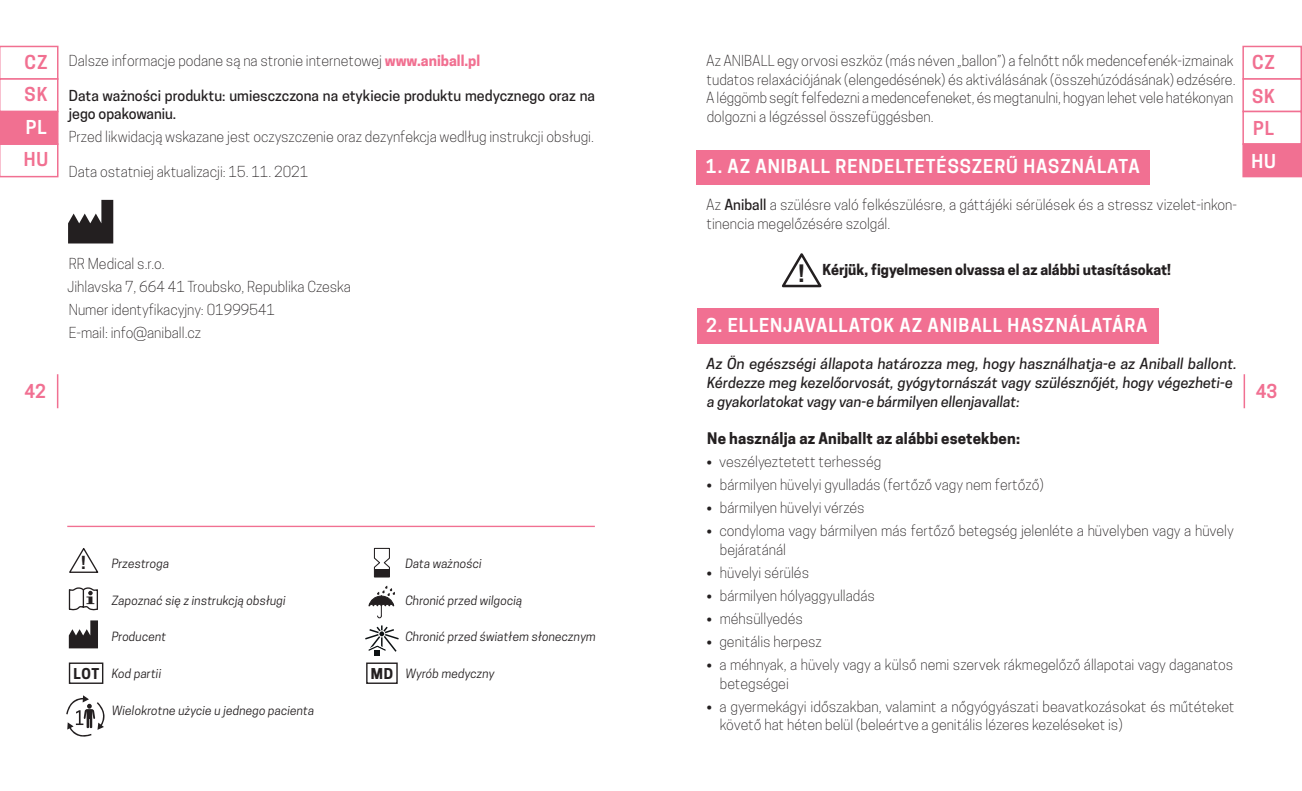
<style>
.page{position:relative;width:1302px;height:791px;background:#fff}
.page>*{position:absolute;margin:0;border:0;box-sizing:border-box;transform-origin:0 0}
.t1{font:700 24.45px "Arial";color:#231f20}
.t2{font:700 18.3px "Arial";color:#231f20}
.t3{font:600 18px "Cooper Hewitt";letter-spacing:.05em;color:#fff}
.t4{font:600 18px/32.5px "Cooper Hewitt";letter-spacing:.05em;color:#f17091}
.t5{font:600 18px "Cooper Hewitt";color:#f17092}
.t6{font:700 15px "Cooper Hewitt";letter-spacing:.01em;color:#231f20}
.t7{font:300 14.25px/18.8px "Cooper Hewitt";color:#231f20}
.t8{font:italic 500 14.25px/18.8px "Cooper Hewitt";color:#231f20}
.t9{font:500 14.25px/18.8px "Cooper Hewitt";color:#231f20}
.t10{font:700 14.25px "Cooper Hewitt";color:#231f20}
.t11{font:700 14.1px "Cooper Hewitt";color:#231f20}
.t12{font:italic 12px "Cooper Hewitt";letter-spacing:.01em;color:#231f20}
.s1{font-weight:500}
.s2{font-family:"PT Sans";font-weight:400}
.s3{font-weight:700;color:#f17091}
.s4{font-weight:700;font-style:normal;font-size:14.1px}
</style>
<div class="page">
<hr style="left:57px;top:374px;width:1px;height:34px;background:#f17092">
<hr style="left:1243px;top:374px;width:1px;height:34px;background:#f17092">
<svg style="left:68px;top:200px;width:45px;height:43px"></svg>
<svg style="left:69px;top:548px;width:30px;height:25px"></svg>
<svg style="left:68px;top:587px;width:30px;height:23px"></svg>
<svg style="left:69px;top:620px;width:29px;height:28px"></svg>
<div style="left:69px;top:662px;width:34px;height:22px;border:1px solid #231f20"></div>
<div style="left:366px;top:662px;width:31px;height:22px;border:1px solid #231f20"></div>
<svg style="left:373px;top:547px;width:17px;height:31px"></svg>
<div style="left:374px;top:569px;width:15px;height:8px;background:#231f20"></div>
<svg style="left:368px;top:586px;width:27px;height:32px"></svg>
<svg style="left:365px;top:625px;width:34px;height:30px"></svg>
<svg style="left:0;top:46px;width:58px;height:131px"></svg>
<svg style="left:66px;top:695px;width:39px;height:42px"></svg>
<hr style="left:67px;top:526px;width:527px;height:1px;background:#f17092">
<div style="left:696px;top:308px;width:462px;height:36px;background:#f17092"></div>
<div style="left:696px;top:151px;width:453px;height:34px;background:#f17092"></div>
<svg style="left:782px;top:253px;width:40px;height:35px"></svg>
<div style="left:1242px;top:46px;width:59px;height:34px;border:2px solid #f17091"></div>
<div style="left:1242px;top:78px;width:59px;height:34px;border:2px solid #f17092"></div>
<div style="left:1242px;top:111px;width:59px;height:34px;border:2px solid #f17092"></div>
<div style="left:1242px;top:144px;width:58px;height:33px;background:#f17092"></div>
<div style="left:1242px;top:143px;width:59px;height:34px;border:2px solid #f17092"></div>
<p class="t7" style="left:706px;top:51px;width:531px">Az ANIBALL egy orvosi eszköz (más néven „ballon”) a felnőtt nők medencefenék-izmainak tudatos relaxációjának (elengedésének) és aktiválásának (összehúzódásának) edzésére.<br>A léggömb segít felfedezni a medencefeneket, és megtanulni, hogyan lehet vele hatékonyan dolgozni a légzéssel összefüggésben.</p>
<p class="t3" style="left:705px;top:155px;width:435px">1. AZ ANIBALL RENDELTETÉSSZERŰ HASZNÁLATA</p>
<p class="t7" style="left:706px;top:195px;width:532px">Az <span class="s1">Aniball</span> a szülésre való felkészülésre, a gáttájéki sérülések és a stressz vizelet-inkon&shy;tinencia megelőzésére szolgál.</p>
<p class="t10" style="left:822px;top:261px;width:350px">Kérjük, figyelmesen olvassa el az alábbi utasításokat!</p>
<p class="t3" style="left:706px;top:314px;width:443px">2. ELLENJAVALLATOK AZ ANIBALL HASZNÁLATÁRA</p>
<p class="t8" style="left:706px;top:354px;width:532px">Az Ön egészségi állapota határozza meg, hogy használhatja-e az Aniball ballont.<br>Kérdezze meg kezelőorvosát, gyógytornászát vagy szülésznőjét, hogy végezheti-e a gyakorlatokat vagy van-e bármilyen ellenjavallat:</p>
<p class="t6" style="left:707px;top:429px;width:314px">Ne használja az Aniballt az alábbi esetekben:</p>
<p class="t7" style="left:706px;top:452px;width:176px"><span class="s2">•</span> veszélyeztetett terhesség</p>
<p class="t7" style="left:706px;top:475px;width:339px"><span class="s2">•</span> bármilyen hüvelyi gyulladás (fertőző vagy nem fertőző)</p>
<p class="t7" style="left:706px;top:498px;width:160px"><span class="s2">•</span> bármilyen hüvelyi vérzés</p>
<p class="t7" style="left:719px;top:521px;width:515px;text-indent:-14px"><span class="s2">•</span> condyloma vagy bármilyen más fertőző betegség jelenléte a hüvelyben vagy a hüvely bejáratánál</p>
<p class="t7" style="left:706px;top:563px;width:104px"><span class="s2">•</span> hüvelyi sérülés</p>
<p class="t7" style="left:706px;top:586px;width:170px"><span class="s2">•</span> bármilyen hólyaggyulladás</p>
<p class="t7" style="left:706px;top:609px;width:98px"><span class="s2">•</span> méhsüllyedés</p>
<p class="t7" style="left:706px;top:632px;width:117px"><span class="s2">•</span> genitális herpesz</p>
<p class="t7" style="left:719px;top:655px;width:515px;text-indent:-14px"><span class="s2">•</span> a méhnyak, a hüvely vagy a külső nemi szervek rákmegelőző állapotai vagy daganatos betegségei</p>
<p class="t7" style="left:719px;top:697px;width:516px;text-indent:-14px"><span class="s2">•</span> a gyermekágyi időszakban, valamint a nőgyógyászati beavatkozásokat és műtéteket követő hat héten belül (beleértve a genitális lézeres kezeléseket is)</p>
<p class="t7" style="left:69px;top:51px;width:413px">Dalsze informacje podane są na stronie internetowej <span class="s3">www.aniball.pl</span></p>
<p class="t9" style="left:69px;top:86px;width:527px">Data ważności produktu: umiesczczona na etykiecie produktu medycznego oraz na jego opakowaniu.</p>
<p class="t7" style="left:69px;top:128px;width:526px">Przed likwidacją wskazane jest oczyszczenie oraz dezynfekcja wedlług instrukcji obsługi.</p>
<p class="t7" style="left:69px;top:163px;width:241px">Data ostatniej aktualizacji: 15. 11. 2021</p>
<p class="t4" style="left:25px;top:46px;width:24px">CZ<br>SK</p>
<p class="t3" style="left:26px;top:116px;width:22px">PL</p>
<p class="t4" style="left:24px;top:143px;width:26px">HU</p>
<p class="t4" style="left:1251px;top:45px;width:24px;line-height:34px">CZ<br>SK</p>
<p class="t5" style="left:1252px;top:118px;width:22px">PL</p>
<p class="t3" style="left:1251px;top:150px;width:26px">HU</p>
<p class="t7" style="left:67px;top:252px;width:285px;line-height:23px">RR Medical s.r.o.<br>Jihlavska 7, 664 41 Troubsko, Republika Czeska<br>Numer identyfikacyjny: 01999541<br>E-mail: info@aniball.cz</p>
<h1 class="t1" style="left:797px;top:257px;width:10px">!</h1>
<p class="t5" style="left:24px;top:381px;width:23px">42</p>
<p class="t5" style="left:1255px;top:381px;width:23px">43</p>
<p class="t2" style="left:81px;top:551px;width:8px">!</p>
<p class="t12" style="left:112px;top:556px;width:59px">Przestroga</p>
<p class="t12" style="left:112px;top:593px;width:175px">Zapoznać się z instrukcją obsługi</p>
<p class="t12" style="left:112px;top:630px;width:56px">Producent</p>
<p class="t12" style="left:112px;top:667px;width:51px">Kod partii</p>
<p class="t12" style="left:112px;top:703px;width:204px">Wielokrotne użycie u jednego pacienta</p>
<p class="t12" style="left:405px;top:556px;width:78px">Data ważności</p>
<p class="t12" style="left:405px;top:593px;width:119px">Chronić przed wilgocią</p>
<p class="t12" style="left:405px;top:630px;width:192px">Chronić przed światłem słonecznym</p>
<p class="t12" style="left:370px;top:667px;width:125px"><span class="s4">MD</span> Wyrób medyczny</p>
<p class="t11" style="left:73px;top:665px;width:27px">LOT</p>
</div>
